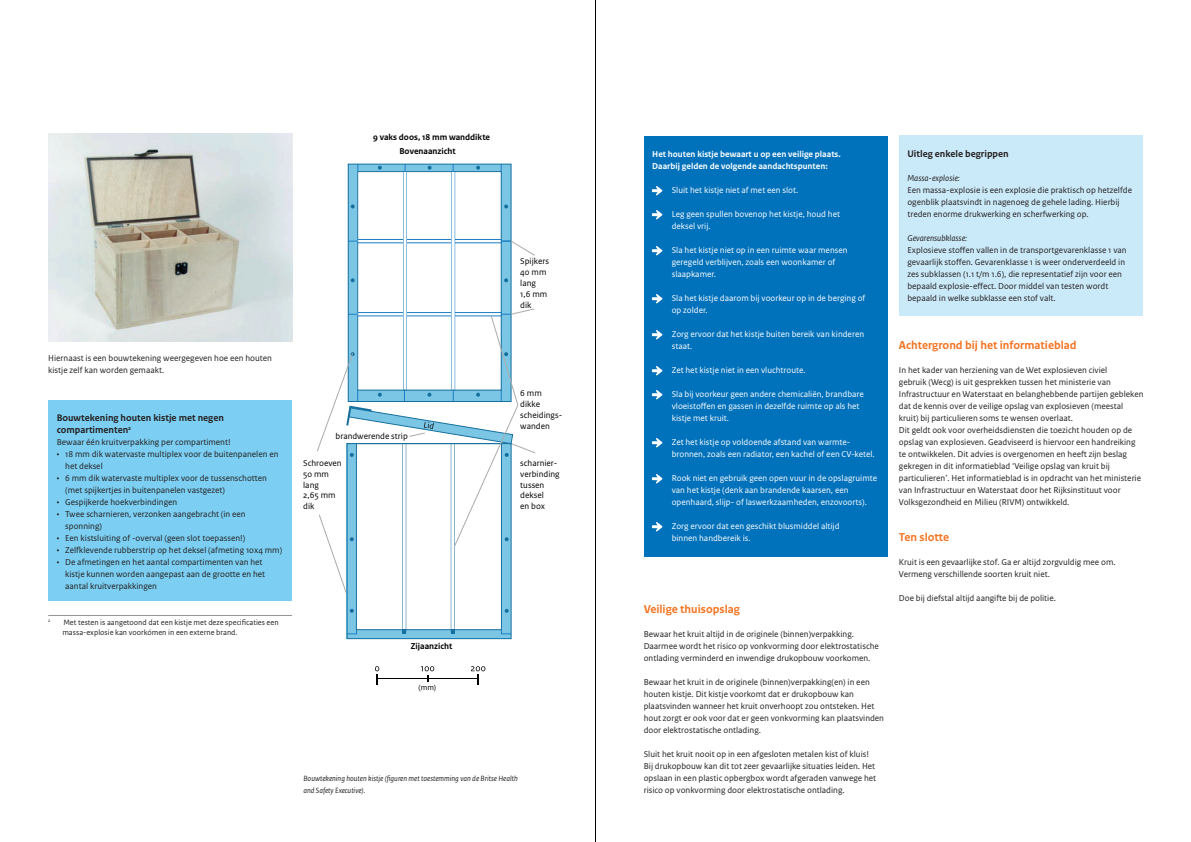
<style>
.page{position:relative;width:1191px;height:842px;background:#fff}
.page>*{position:absolute;margin:0;border:0;box-sizing:border-box;transform-origin:0 0}
._05_RO_Alineakop_San{font:700 12px "Rijksoverheid Sans Text";color:#f47321}
._10_RO_Broodtekst_Sa{font:700 12px "Rijksoverheid Sans Text";color:#f47321}
._10_RO_Broodtekst_Ka{font:700 10px/12px "Rijksoverheid Sans Text";color:#231f20}
._10_RO_Broodtekst_Sa-2{font:9px/12px "Rijksoverheid Sans Text";color:#231f20}
._10_RO_Broodtekst_in{font:9px/12px "Rijksoverheid Sans Text";color:#fff}
._10_RO_Broodtekst_Ka-2{font:9px/12px "Rijksoverheid Sans Text";color:#231f20}
.t1{font:9px/10.8px "Rijksoverheid Sans Text";color:#000001}
._10_RO_Broodtekst_Ka-3{font:700 9px/12px "Rijksoverheid Sans Text";color:#fff}
.t2{font:700 9px "Rijksoverheid Sans Text";color:#000001}
._10_RO_Broodtekst_Ka-4{font:italic 9px "Rijksoverheid Sans Text";color:#231f20}
._14_RO_Voetnoot{font:8px/9.5px "Rijksoverheid Sans Text";color:#231f20}
._13_RO_Fotobijschrif{font:italic 8px/12px "Rijksoverheid Sans Text";color:#231f20}
.t3{font:8px "Rijksoverheid Sans Text";color:#000001}
._14_RO_Voetnoot-2{font:4.6px "Rijksoverheid Sans Text";color:#231f20}
</style>
<div class="page">
<div style="left:643px;top:136px;width:244px;height:420px;background:#0071bb"></div>
<div style="left:899px;top:135px;width:243px;height:181px;background:#cbeaf9"></div>
<svg style="left:652px;top:186px;width:10px;height:9px"></svg>
<svg style="left:652px;top:210px;width:10px;height:9px"></svg>
<svg style="left:652px;top:246px;width:10px;height:9px"></svg>
<svg style="left:652px;top:294px;width:10px;height:9px"></svg>
<svg style="left:652px;top:330px;width:10px;height:9px"></svg>
<svg style="left:652px;top:366px;width:10px;height:9px"></svg>
<svg style="left:652px;top:390px;width:10px;height:9px"></svg>
<svg style="left:652px;top:438px;width:10px;height:9px"></svg>
<svg style="left:652px;top:474px;width:10px;height:9px"></svg>
<svg style="left:652px;top:522px;width:10px;height:9px"></svg>
<svg style="left:317px;top:164px;width:219px;height:470px"></svg>
<div style="left:48px;top:400px;width:244px;height:201px;background:#7ccff2"></div>
<img style="left:48px;top:133px;width:244px;height:209px">
<hr style="left:48px;top:615px;width:244px;height:1px;background:#939598">
<hr style="left:377px;top:678px;width:100px;height:1px;background:#000001">
<svg style="left:471px;top:666px;width:14px;height:18px"></svg>
<svg style="left:375px;top:666px;width:4px;height:18px"></svg>
<svg style="left:421px;top:666px;width:13px;height:16px"></svg>
<hr style="left:595px;top:0;width:1px;height:842px;background:#000">
<p class="t2" style="left:373px;top:132px;width:118px">9 vaks doos, 18 mm wanddikte</p>
<p class="t2" style="left:396px;top:135px;width:58px">Bovenaanzicht</p>
<p class="t2" style="left:399px;top:146px;width:58px">Bovenaanzicht</p>
<p class="_10_RO_Broodtekst_Sa-2" style="left:48px;top:352px;width:225px">Hiernaast is een bouwtekening weergegeven hoe een houten kistje zelf kan worden gemaakt.</p>
<p class="_10_RO_Broodtekst_Ka" style="left:57px;top:412px;width:169px">Bouwtekening houten kistje met negen compartimenten<sup>2</sup></p>
<p class="_10_RO_Broodtekst_Ka-2" style="left:57px;top:436px;width:175px">Bewaar één kruitverpakking per compartiment!</p>
<p class="_10_RO_Broodtekst_Sa-2" style="left:65px;top:448px;width:215px;text-indent:-9px">• 18 mm dik watervaste multiplex voor de buitenpanelen en het deksel</p>
<p class="_10_RO_Broodtekst_Sa-2" style="left:65px;top:472px;width:203px;text-indent:-9px">• 6 mm dik watervaste multiplex voor de tussenschotten (met spijkertjes in buitenpanelen vastgezet)</p>
<p class="_10_RO_Broodtekst_Sa-2" style="left:57px;top:496px;width:122px">• Gespijkerde hoekverbindingen</p>
<p class="_10_RO_Broodtekst_Sa-2" style="left:65px;top:508px;width:182px;text-indent:-9px">• Twee scharnieren, verzonken aangebracht (in een sponning)</p>
<p class="_10_RO_Broodtekst_Sa-2" style="left:57px;top:532px;width:190px">• Een kistsluiting of -overval (geen slot toepassen!)</p>
<p class="_10_RO_Broodtekst_Sa-2" style="left:57px;top:544px;width:227px">• Zelfklevende rubberstrip op het deksel (afmeting 10x4 mm)</p>
<p class="_10_RO_Broodtekst_Sa-2" style="left:65px;top:556px;width:201px;text-indent:-9px">• De afmetingen en het aantal compartimenten van het kistje kunnen worden aangepast aan de grootte en het aantal kruitverpakkingen</p>
<p class="_14_RO_Voetnoot-2" style="left:48px;top:618px;width:4px">2</p>
<p class="_14_RO_Voetnoot" style="left:62px;top:618px;width:218px">Met testen is aangetoond dat een kistje met deze specificaties een massa-explosie kan voorkómen in een externe brand.</p>
<p class="t1" style="left:335px;top:431px;width:74px">brandwerende strip</p>
<p class="t1" style="left:303px;top:458px;width:40px">Schroeven<br>50 mm lang<br>2,65 mm dik</p>
<p class="t1" style="left:300px;top:458px;width:34px">50 mm lang<br>2,65 mm dik</p>
<p class="t2" style="left:411px;top:641px;width:43px">Zijaanzicht</p>
<p class="t3" style="left:418px;top:683px;width:19px">(mm)</p>
<p class="t1" style="left:520px;top:256px;width:30px">Spijkers<br>40 mm lang<br>1,6 mm dik</p>
<p class="t1" style="left:517px;top:256px;width:28px">40 mm lang<br>1,6 mm dik</p>
<p class="t1" style="left:517px;top:388px;width:43px">dikke scheidings&shy;wanden</p>
<p class="t1" style="left:520px;top:388px;width:43px">6 mm dikke scheidings&shy;wanden</p>
<p class="t1" style="left:520px;top:458px;width:41px">scharn er&shy;verbinding tus n deksel<br>en box</p>
<p class="t1" style="left:517px;top:458px;width:41px">verbinding tussen deksel<br>en box</p>
<p class="_13_RO_Fotobijschrif" style="left:303px;top:773px;width:216px">Bouwtekening houten kistje (figuren met toestemming van de Britse Health and Safety Executive).</p>
<p class="_10_RO_Broodtekst_Ka-3" style="left:652px;top:148px;width:190px">Het houten kistje bewaart u op een veilige plaats.<br>Daarbij gelden de volgende aandachtspunten:</p>
<p class="_10_RO_Broodtekst_in" style="left:671px;top:184px;width:128px">Sluit het kistje niet af met een slot.</p>
<p class="_10_RO_Broodtekst_in" style="left:671px;top:208px;width:170px">Leg geen spullen bovenop het kistje, houd het deksel vrij.</p>
<p class="_10_RO_Broodtekst_in" style="left:671px;top:244px;width:177px">Sla het kistje niet op in een ruimte waar mensen geregeld verblijven, zoals een woonkamer of slaapkamer.</p>
<p class="_10_RO_Broodtekst_in" style="left:671px;top:292px;width:195px">Sla het kistje daarom bij voorkeur op in de berging of op zolder.</p>
<p class="_10_RO_Broodtekst_in" style="left:671px;top:328px;width:194px">Zorg ervoor dat het kistje buiten bereik van kinderen staat.</p>
<p class="_10_RO_Broodtekst_in" style="left:671px;top:364px;width:136px">Zet het kistje niet in een vluchtroute.</p>
<p class="_10_RO_Broodtekst_in" style="left:671px;top:388px;width:194px">Sla bij voorkeur geen andere chemicaliën, brandbare vloeistoffen en gassen in dezelfde ruimte op als het kistje met kruit.</p>
<p class="_10_RO_Broodtekst_in" style="left:671px;top:436px;width:204px">Zet het kistje op voldoende afstand van warmte&shy;bronnen, zoals een radiator, een kachel of een CV-ketel.</p>
<p class="_10_RO_Broodtekst_in" style="left:671px;top:472px;width:207px">Rook niet en gebruik geen open vuur in de opslagruimte van het kistje (denk aan brandende kaarsen, een openhaard, slijp- of laswerkzaamheden, enzovoorts).</p>
<p class="_10_RO_Broodtekst_in" style="left:671px;top:520px;width:169px">Zorg ervoor dat een geschikt blusmiddel altijd binnen handbereik is.</p>
<p class="_05_RO_Alineakop_San" style="left:643px;top:603px;width:98px">Veilige thuisopslag</p>
<p class="_10_RO_Broodtekst_Sa-2" style="left:643px;top:628px;width:237px">Bewaar het kruit altijd in de originele (binnen)verpakking.<br>Daarmee wordt het risico op vonkvorming door elektrostatische ontlading verminderd en inwendige drukopbouw voorkomen.</p>
<p class="_10_RO_Broodtekst_Sa-2" style="left:643px;top:676px;width:242px">Bewaar het kruit in de originele (binnen)verpakking(en) in een houten kistje. Dit kistje voorkomt dat er drukopbouw kan plaatsvinden wanneer het kruit onverhoopt zou ontsteken. Het hout zorgt er ook voor dat er geen vonkvorming kan plaatsvinden door elektrostatische ontlading.</p>
<p class="_10_RO_Broodtekst_Sa-2" style="left:643px;top:748px;width:234px">Sluit het kruit nooit op in een afgesloten metalen kist of kluis!<br>Bij drukopbouw kan dit tot zeer gevaarlijke situaties leiden. Het opslaan in een plastic opbergbox wordt afgeraden vanwege het risico op vonkvorming door elektrostatische ontlading.</p>
<p class="_10_RO_Broodtekst_Ka" style="left:907px;top:148px;width:103px">Uitleg enkele begrippen</p>
<p class="_10_RO_Broodtekst_Ka-4" style="left:907px;top:173px;width:54px">Massa-explosie:</p>
<p class="_10_RO_Broodtekst_Ka-2" style="left:907px;top:184px;width:226px">Een massa-explosie is een explosie die praktisch op hetzelfde ogenblik plaatsvindt in nagenoeg de gehele lading. Hierbij treden enorme drukwerking en scherfwerking op.</p>
<p class="_10_RO_Broodtekst_Ka-4" style="left:907px;top:233px;width:61px">Gevarensubklasse:</p>
<p class="_10_RO_Broodtekst_Ka-2" style="left:907px;top:244px;width:221px">Explosieve stoffen vallen in de transportgevarenklasse 1 van gevaarlijk stoffen. Gevarenklasse 1 is weer onderverdeeld in zes subklassen (1.1 t/m 1.6), die representatief zijn voor een bepaald explosie-effect. Door middel van testen wordt bepaald in welke subklasse een stof valt.</p>
<p class="_05_RO_Alineakop_San" style="left:899px;top:339px;width:179px">Achtergrond bij het informatieblad</p>
<p class="_10_RO_Broodtekst_Sa-2" style="left:899px;top:364px;width:246px">In het kader van herziening van de Wet explosieven civiel<br>gebruik (Wecg) is uit gesprekken tussen het ministerie van Infrastructuur en Waterstaat en belanghebbende partijen gebleken dat de kennis over de veilige opslag van explosieven (meestal kruit) bij particulieren soms te wensen overlaat.<br>Dit geldt ook voor overheidsdiensten die toezicht houden op de opslag van explosieven. Geadviseerd is hiervoor een handreiking te ontwikkelen. Dit advies is overgenomen en heeft zijn beslag gekregen in dit informatieblad ‘Veilige opslag van kruit bij particulieren’. Het informatieblad is in opdracht van het ministerie van Infrastructuur en Waterstaat door het Rijksinstituut voor Volksgezondheid en Milieu (RIVM) ontwikkeld.</p>
<p class="_10_RO_Broodtekst_Sa" style="left:899px;top:531px;width:52px">Ten slotte</p>
<p class="_10_RO_Broodtekst_Sa-2" style="left:899px;top:556px;width:218px">Kruit is een gevaarlijke stof. Ga er altijd zorgvuldig mee om.<br>Vermeng verschillende soorten kruit niet.</p>
<p class="_10_RO_Broodtekst_Sa-2" style="left:899px;top:592px;width:159px">Doe bij diefstal altijd aangifte bij de politie.</p>
</div>
